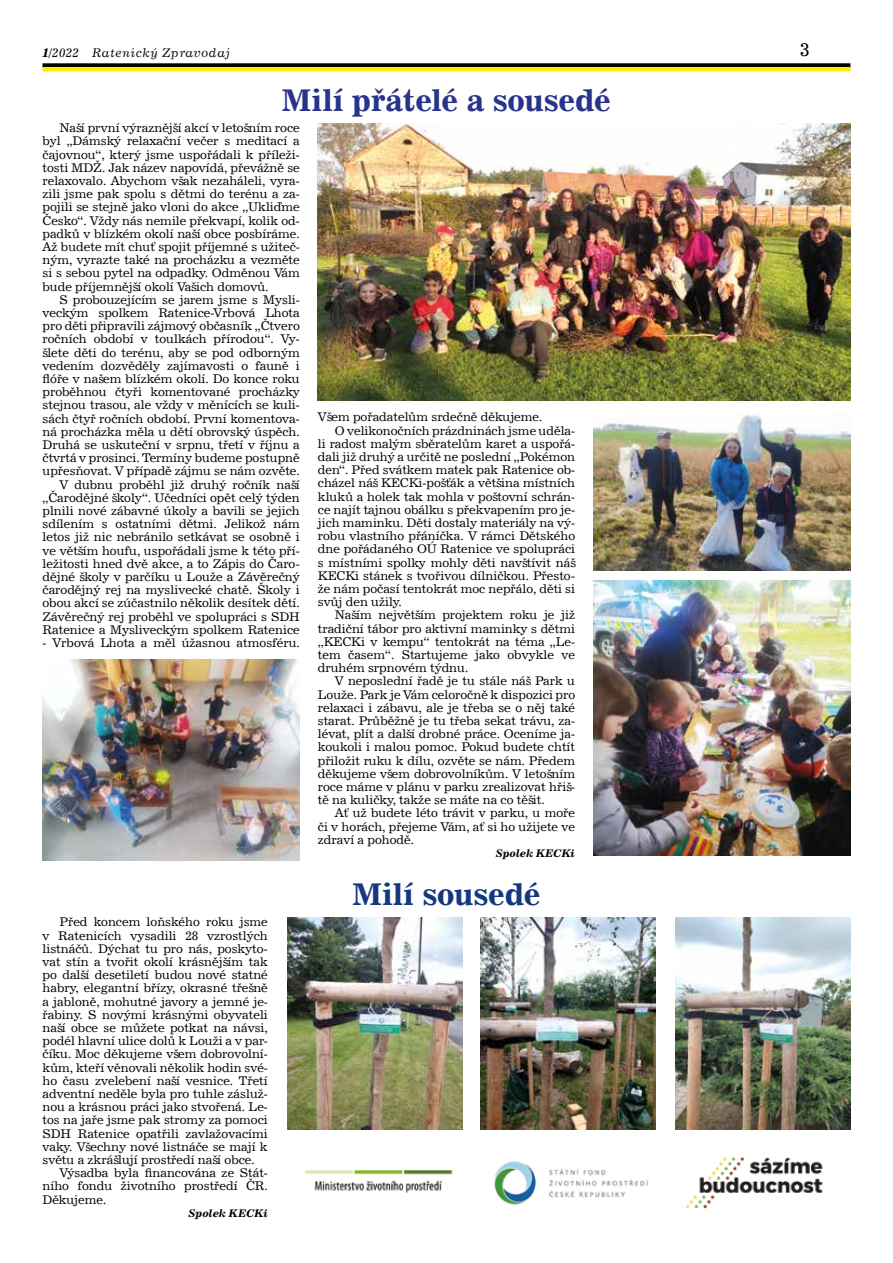
<style>
.page{position:relative;width:893px;height:1263px;background:#fff}
.page>*{position:absolute;margin:0;border:0;box-sizing:border-box;transform-origin:0 0}
.t1{font:700 30px "News 702 AT";letter-spacing:-.015em;color:#28348b}
.t2{font:700 30px "News 702 AT";letter-spacing:-.005em;color:#14387f}
.t3{font:18px "News 702 AT";color:#000}
.t4{font:12px/13.2px "News 702 AT";color:#000;text-align:justify}
.t5{font:italic 12px "News 702 AT";letter-spacing:.06em;color:#000}
.t6{font:italic 700 10.5px "News 702 AT";letter-spacing:.015em;color:#000}
.s1{font-weight:700}
</style>
<div class="page">
<div style="left:43px;top:63px;width:807px;height:5px;background:#000"></div>
<hr style="left:43px;top:67px;width:807px;height:4px;background:#ffed00">
<img style="left:593px;top:580px;width:257px;height:276px">
<img style="left:43px;top:659px;width:257px;height:201px">
<img style="left:304px;top:1157px;width:519px;height:52px">
<img style="left:593px;top:414px;width:257px;height:157px">
<img style="left:318px;top:123px;width:532px;height:278px">
<img style="left:675px;top:917px;width:175px;height:212px">
<img style="left:481px;top:917px;width:175px;height:212px">
<img style="left:287px;top:917px;width:175px;height:212px">
<p class="t5" style="left:43px;top:45px;width:189px"><span class="s1">1</span>/2022 Ratenický Zpravodaj</p>
<h2 class="t3" style="left:800px;top:38px;width:11px">3</h2>
<h1 class="t1" style="left:282px;top:82px;width:331px">Milí přátelé a sousedé</h1>
<p class="t4" style="left:43px;top:121px;width:259px;text-indent:17px">Naší první výraznější akcí v letošním roce byl „Dámský relaxační večer s meditací a čajovnou“, který jsme uspořádali k příleži&shy;tosti MDŽ. Jak název napovídá, převážně se relaxovalo. Abychom však nezaháleli, vyra&shy;zili jsme pak spolu s dětmi do terénu a za&shy;pojili se stejně jako vloni do akce „Ukliďme Česko“. Vždy nás nemile překvapí, kolik od&shy;padků v blízkém okolí naší obce posbíráme.<br>Až budete mít chuť spojit příjemné s užiteč&shy;ným, vyrazte také na procházku a vezměte si s sebou pytel na odpadky. Odměnou Vám bude příjemnější okolí Vašich domovů.</p>
<p class="t4" style="left:43px;top:293px;width:259px;text-align:right">S probouzejícím se jarem jsme s Mysli&shy;veckým spolkem Ratenice-Vrbová Lhota pro děti připravili zájmový občasník „Čtvero ročních období v toulkách přírodou“. Vy&shy;šlete děti do terénu, aby se pod odborným vedením dozvěděly zajímavosti o fauně i flóře v našem blízkém okolí. Do konce roku proběhnou čtyři komentované procházky stejnou trasou, ale vždy v měnících se kuli&shy;sách čtyř ročních období. První komentova&shy;ná procházka měla u dětí obrovský úspěch.<br>Druhá se uskuteční v srpnu, třetí v říjnu a čtvrtá v prosinci. Termíny budeme postupně upřesňovat. V případě zájmu se nám ozvěte.<br>V dubnu proběhl již druhý ročník naší „Čarodějné školy“. Učedníci opět celý týden plnili nové zábavné úkoly a bavili se jejich sdílením s ostatními dětmi. Jelikož nám letos již nic nebránilo setkávat se osobně i ve větším houfu, uspořádali jsme k této pří&shy;ležitosti hned dvě akce, a to Zápis do Čaro&shy;dějné školy v parčíku u Louže a Závěrečný čarodějný rej na myslivecké chatě. Školy i obou akcí se zúčastnilo několik desítek dětí.<br>Závěrečný rej proběhl ve spolupráci s SDH Ratenice a Mysliveckým spolkem Ratenice</p>
<p class="t4" style="left:43px;top:636px;width:259px">- Vrbová Lhota a měl úžasnou atmosféru.</p>
<p class="t4" style="left:318px;top:410px;width:226px">Všem pořadatelům srdečně děkujeme.</p>
<p class="t4" style="left:335px;top:423px;width:242px">O velikonočních prázdninách jsme uděla-</p>
<p class="t4" style="left:318px;top:437px;width:259px">li radost malým sběratelům karet a uspořá-</p>
<p class="t4" style="left:318px;top:450px;width:259px">dali již druhý a určitě ne poslední „Pokémon</p>
<p class="t4" style="left:318px;top:463px;width:259px">den“. Před svátkem matek pak Ratenice ob-</p>
<p class="t4" style="left:318px;top:476px;width:259px">cházel náš KECKi-pošťák a většina místních</p>
<p class="t4" style="left:318px;top:489px;width:259px">kluků a holek tak mohla v poštovní schrán-</p>
<p class="t4" style="left:318px;top:503px;width:259px">ce najít tajnou obálku s překvapením pro je-</p>
<p class="t4" style="left:318px;top:516px;width:259px">jich maminku. Děti dostaly materiály na vý-</p>
<p class="t4" style="left:318px;top:529px;width:259px">robu vlastního přáníčka. V rámci Dětského</p>
<p class="t4" style="left:318px;top:542px;width:259px">dne pořádaného OÚ Ratenice ve spolupráci</p>
<p class="t4" style="left:318px;top:555px;width:259px">s místními spolky mohly děti navštívit náš</p>
<p class="t4" style="left:318px;top:569px;width:259px">KECKi stánek s tvořivou dílničkou. Přesto-</p>
<p class="t4" style="left:318px;top:582px;width:259px">že nám počasí tentokrát moc nepřálo, děti si</p>
<p class="t4" style="left:318px;top:595px;width:86px">svůj den užily.</p>
<p class="t4" style="left:335px;top:608px;width:242px">Naším největším projektem roku je již</p>
<p class="t4" style="left:318px;top:621px;width:259px">tradiční tábor pro aktivní maminky s dětmi</p>
<p class="t4" style="left:318px;top:635px;width:259px">„KECKi v kempu“ tentokrát na téma „Le-</p>
<p class="t4" style="left:318px;top:648px;width:259px">tem časem“. Startujeme jako obvykle ve</p>
<p class="t4" style="left:318px;top:661px;width:152px">druhém srpnovém týdnu.</p>
<p class="t4" style="left:335px;top:674px;width:242px">V neposlední řadě je tu stále náš Park u</p>
<p class="t4" style="left:318px;top:687px;width:259px">Louže. Park je Vám celoročně k dispozici pro</p>
<p class="t4" style="left:318px;top:701px;width:259px">relaxaci i zábavu, ale je třeba se o něj také</p>
<p class="t4" style="left:318px;top:714px;width:259px">starat. Průběžně je tu třeba sekat trávu, za-</p>
<p class="t4" style="left:318px;top:727px;width:259px">lévat, plít a další drobné práce. Oceníme ja-</p>
<p class="t4" style="left:318px;top:740px;width:259px">koukoli i malou pomoc. Pokud budete chtít</p>
<p class="t4" style="left:318px;top:753px;width:259px">přiložit ruku k dílu, ozvěte se nám. Předem</p>
<p class="t4" style="left:318px;top:767px;width:259px">děkujeme všem dobrovolníkům. V letošním</p>
<p class="t4" style="left:318px;top:780px;width:259px">roce máme v plánu v parku zrealizovat hřiš-</p>
<p class="t4" style="left:318px;top:793px;width:228px">tě na kuličky, takže se máte na co těšit.</p>
<p class="t4" style="left:335px;top:806px;width:242px">Ať už budete léto trávit v parku, u moře</p>
<p class="t4" style="left:318px;top:819px;width:259px">či v horách, přejeme Vám, ať si ho užijete ve</p>
<p class="t4" style="left:318px;top:833px;width:98px">zdraví a pohodě.</p>
<p class="t6" style="left:496px;top:847px;width:81px">Spolek KECKi</p>
<h1 class="t2" style="left:352px;top:875px;width:190px">Milí sousedé</h1>
<p class="t4" style="left:42px;top:915px;width:227px;text-indent:17px">Před koncem loňského roku jsme v Ratenicích vysadili 28 vzrostlých listnáčů. Dýchat tu pro nás, poskyto&shy;vat stín a tvořit okolí krásnějším tak po další desetiletí budou nové statné habry, elegantní břízy, okrasné třešně a jabloně, mohutné javory a jemné je&shy;řabiny. S novými krásnými obyvateli naší obce se můžete potkat na návsi, podél hlavní ulice dolů k Louži a v par&shy;číku. Moc děkujeme všem dobrovolní&shy;kům, kteří věnovali několik hodin své&shy;ho času zvelebení naší vesnice. Třetí adventní neděle byla pro tuhle zásluž&shy;nou a krásnou práci jako stvořená. Le&shy;tos na jaře jsme pak stromy za pomoci SDH Ratenice opatřili zavlažovacími vaky. Všechny nové listnáče se mají k světu a zkrášlují prostředí naší obce.</p>
<p class="t4" style="left:42px;top:1166px;width:227px;text-indent:17px">Výsadba byla financována ze Stát&shy;ního fondu životního prostředí ČR.<br>Děkujeme.</p>
<p class="t6" style="left:188px;top:1207px;width:81px">Spolek KECKi</p>
</div>
